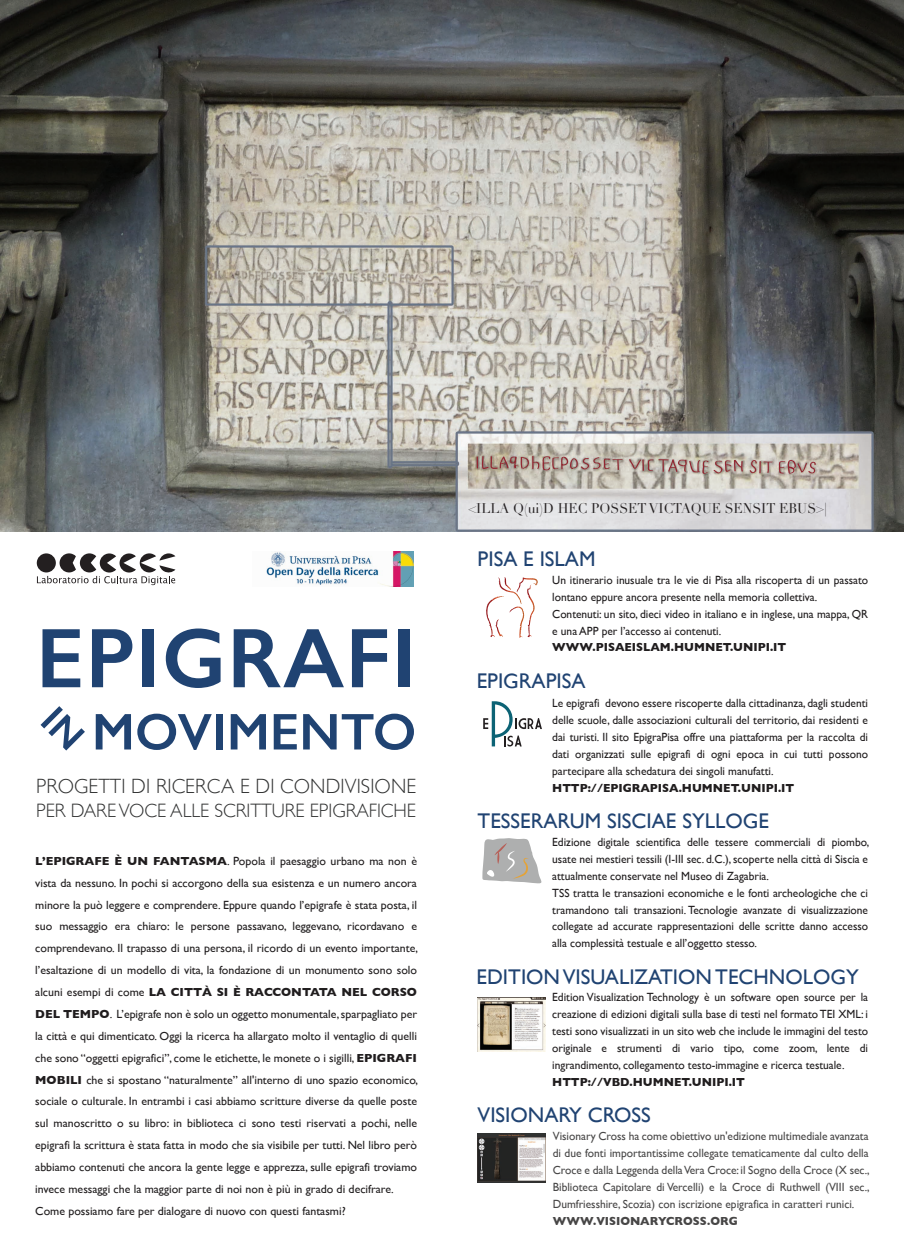
<style>
.page{position:relative;width:904px;height:1258px;background:#fff}
.page>*{position:absolute;margin:0;border:0;box-sizing:border-box;transform-origin:0 0}
.t1{font:600 85px "Gill Sans";letter-spacing:.015em;color:#204372}
.t2{font:600 51.88px "Gill Sans";color:#204372}
.t3{font:21.25px "Gill Sans";color:#204372}
.t4{font:300 20.62px "Gill Sans";letter-spacing:.005em;color:#313232;scale:.96 1}
.t5{font:300 19.38px "Gill Sans";color:#313232;scale:.96 1}
.t6{font:13.75px "Didot";color:#231f20;scale:.96 1}
.t7{font:11.88px/16.9px "Gill Sans";color:#201d1e;scale:.96 1}
.t8{font:11.88px/21.9px "Gill Sans";color:#201d1e}
.t9{font:11.88px/16.9px "Gill Sans";color:#474646;text-align:justify;scale:.96 1}
.t10{font:700 11.88px "Gill Sans";color:#201d1e;scale:.96 1}
.t11{font:700 11.88px "Gill Sans";color:#474646;scale:.96 1}
.s1{font-weight:700}
</style>
<div class="page">
<svg style="left:486px;top:577px;width:52px;height:61px"></svg>
<svg style="left:483px;top:701px;width:59px;height:45px"></svg>
<svg style="left:37px;top:553px;width:138px;height:32px"></svg>
<svg style="left:482px;top:838px;width:60px;height:46px"></svg>
<img style="left:478px;top:998px;width:67px;height:53px">
<img style="left:478px;top:1133px;width:67px;height:50px">
<img style="left:266px;top:551px;width:148px;height:36px">
<img style="left:0;top:0;width:904px;height:531px">
<svg style="left:476px;top:455px;width:147px;height:16px;background:#b29b91"></svg>
<svg style="left:629px;top:459px;width:114px;height:16px;background:#b6a29a"></svg>
<svg style="left:749px;top:459px;width:66px;height:15px"></svg>
<h1 class="t1" style="left:36px;top:607px;width:382px">EPIGRAFI</h1>
<h2 class="t2" style="left:92px;top:701px;width:326px">MOVIMENTO</h2>
<h3 class="t4" style="left:36px;top:769px;width:397px">PROGETTI DI RICERCA E DI CONDIVISIONE</h3>
<h3 class="t5" style="left:36px;top:795px;width:397px">PER DARE VOCE ALLE SCRITTURE EPIGRAFICHE</h3>
<p class="t8" style="left:35px;top:850px;width:384px"><span class="s1">L’EPIGRAFE È UN FANTASMA</span>. Popola il paesaggio urbano ma non è vista da nessuno. In pochi si accorgono della sua esistenza e un numero ancora minore la può leggere e comprendere. Eppure quando l’epigrafe è stata posta, il suo messaggio era chiaro: le persone passavano, leggevano, ricordavano e comprendevano. Il trapasso di una persona, il ricordo di un evento importante, l’esaltazione di un modello di vita, la fondazione di un monumento sono solo alcuni esempi di come <span class="s1">LA CITTÀ SI È RACCONTATA NEL CORSO DEL TEMPO</span>. L’epigrafe non è solo un oggetto monumentale, sparpagliato per la città e qui dimenticato. Oggi la ricerca ha allargato molto il ventaglio di quelli che sono “oggetti epigrafici”, come le etichette, le monete o i sigilli, <span class="s1">EPIGRAFI MOBILI</span> che si spostano “naturalmente” all'interno di uno spazio economico, sociale o culturale. In entrambi i casi abbiamo scritture diverse da quelle poste sul manoscritto o su libro: in biblioteca ci sono testi riservati a pochi, nelle epigrafi la scrittura è stata fatta in modo che sia visibile per tutti. Nel libro però abbiamo contenuti che ancora la gente legge e apprezza, sulle epigrafi troviamo invece messaggi che la maggior parte di noi non è più in grado di decifrare.<br>Come possiamo fare per dialogare di nuovo con questi fantasmi?</p>
<p class="t6" style="left:468px;top:500px;width:375px">&lt;ILLA Q(ui)D HEC POSSET VICTAQUE SENSIT EBUS&gt;|</p>
<h3 class="t3" style="left:477px;top:546px;width:119px">PISA E ISLAM</h3>
<p class="t7" style="left:552px;top:571px;width:330px">Un itinerario inusuale tra le vie di Pisa alla riscoperta di un passato lontano eppure ancora presente nella memoria collettiva.<br>Contenuti: un sito, dieci video in italiano e in inglese, una mappa, QR e una APP per l’accesso ai contenuti.</p>
<p class="t10" style="left:552px;top:638px;width:245px">WWW.PISAEISLAM.HUMNET.UNIPI.IT</p>
<h3 class="t3" style="left:476px;top:668px;width:110px">EPIGRAPISA</h3>
<p class="t7" style="left:552px;top:695px;width:330px;text-align:justify">Le epigrafi devono essere riscoperte dalla cittadinanza, dagli studenti delle scuole, dalle associazioni culturali del territorio, dai residenti e dai turisti. Il sito EpigraPisa offre una piattaforma per la raccolta di dati organizzati sulle epigrafi di ogni epoca in cui tutti possono partecipare alla schedatura dei singoli manufatti.</p>
<p class="t10" style="left:552px;top:778px;width:254px">HTTP://EPIGRAPISA.HUMNET.UNIPI.IT</p>
<h3 class="t3" style="left:477px;top:808px;width:293px">TESSERARUM SISCIAE SYLLOGE</h3>
<p class="t7" style="left:552px;top:833px;width:332px">Edizione digitale scientifica delle tessere commerciali di piombo, usate nei mestieri tessili (I-III sec. d.C.), scoperte nella città di Siscia e attualmente conservate nel Museo di Zagabria.<br>TSS tratta le transazioni economiche e le fonti archeologiche che ci tramandono tali transazioni. Tecnologie avanzate di visualizzazione collegate ad accurate rappresentazioni delle scritte danno accesso alla complessità testuale e all’oggetto stesso.</p>
<h3 class="t3" style="left:476px;top:964px;width:384px">EDITION VISUALIZATION TECHNOLOGY</h3>
<p class="t7" style="left:552px;top:989px;width:330px;text-align:justify">Edition Visualization Technology è un software open source per la creazione di edizioni digitali sulla base di testi nel formato TEI XML: i testi sono visualizzati in un sito web che include le immagini del testo originale e strumenti di vario tipo, come zoom, lente di ingrandimento, collegamento testo-immagine e ricerca testuale.</p>
<p class="t10" style="left:552px;top:1072px;width:202px">HTTP://VBD.HUMNET.UNIPI.IT</p>
<h3 class="t3" style="left:477px;top:1103px;width:175px">VISIONARY CROSS</h3>
<p class="t9" style="left:553px;top:1128px;width:332px">Visionary Cross ha come obiettivo un'edizione multimediale avanzata di due fonti importantissime collegate tematicamente dal culto della Croce e dalla Leggenda della Vera Croce: il Sogno della Croce (X sec., Biblioteca Capitolare di Vercelli) e la Croce di Ruthwell (VIII sec., Dumfriesshire, Scozia) con iscrizione epigrafica in caratteri runici.</p>
<p class="t11" style="left:553px;top:1211px;width:194px">WWW.VISIONARYCROSS.ORG</p>
</div>
